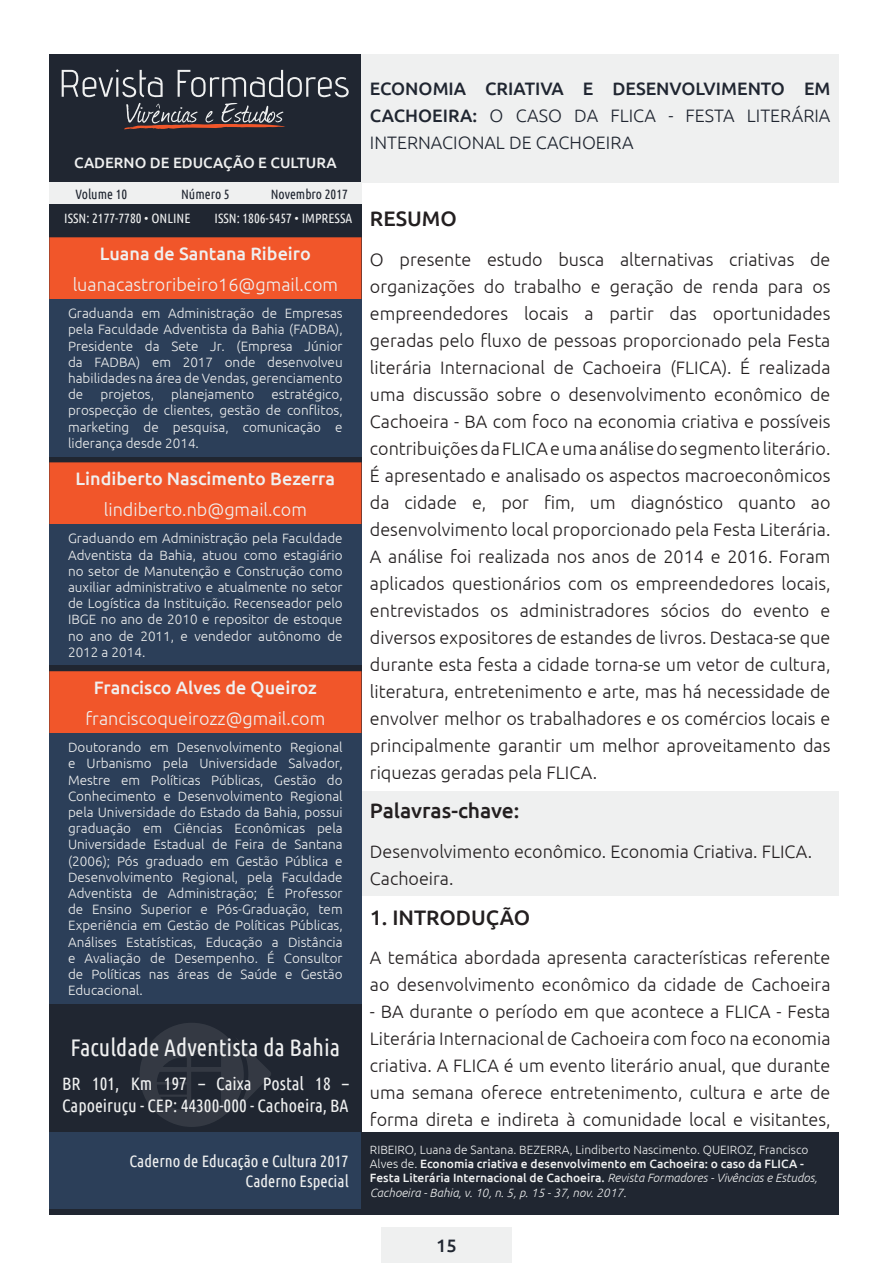
<style>
.page{position:relative;width:893px;height:1263px;background:#fff}
.page>*{position:absolute;margin:0;border:0;box-sizing:border-box;transform-origin:0 0}
.t1{font:24px "Ubuntu Condensed";color:#eff0f0}
.t2{font:500 21px "Ubuntu";color:#231f20}
.t3{font:300 18px/27px "Ubuntu";color:#231f20;text-align:justify}
.t4{font:300 18px/27px "Ubuntu";color:#202631;text-align:justify}
.t5{font:300 18px "Ubuntu";color:#eff0f0}
.t6{font:500 18px "Ubuntu";color:#eff0f0}
.t7{font:18px/21.6px "Ubuntu Condensed";color:#eff0f0}
.t8{font:500 18px "Ubuntu";color:#202631}
.t9{font:16.5px "Ubuntu Condensed";color:#eff0f0}
.t10{font:500 15px "Ubuntu";color:#eff0f0}
.t11{font:300 13.5px/16.2px "Ubuntu";color:#eff0f0;text-align:justify}
.t12{font:13.5px "Ubuntu Condensed";color:#eff0f0}
.t13{font:13.5px "Ubuntu Condensed";color:#202631}
.t14{font:500 12px/14.4px "Ubuntu";color:#eff0f0}
.s1{font-weight:500}
.s2{font-weight:300}
.s3{font-weight:300;font-style:italic}
</style>
<div class="page">
<div style="left:54px;top:1209px;width:785px;height:6px;background:#202631"></div>
<div style="left:381px;top:1228px;width:131px;height:35px;background:#eff0f0"></div>
<div style="left:49px;top:54px;width:312px;height:1161px;background:#202631"></div>
<svg style="left:62px;top:69px;width:287px;height:61px"></svg>
<div style="left:49px;top:183px;width:312px;height:21px;background:#eff0f0"></div>
<svg style="left:140px;top:1023px;width:131px;height:104px"></svg>
<div style="left:361px;top:54px;width:478px;height:129px;background:#eff0f0"></div>
<div style="left:361px;top:791px;width:478px;height:104px;background:#eff0f0"></div>
<div style="left:49px;top:237px;width:312px;height:62px;background:#f1562a"></div>
<div style="left:49px;top:299px;width:312px;height:157px;background:#2c3f59"></div>
<div style="left:49px;top:462px;width:312px;height:62px;background:#f1562a"></div>
<div style="left:49px;top:524px;width:312px;height:141px;background:#2c3f59"></div>
<div style="left:49px;top:671px;width:312px;height:62px;background:#f1562a"></div>
<div style="left:49px;top:733px;width:312px;height:271px;background:#2c3f59"></div>
<div style="left:49px;top:1132px;width:312px;height:77px;background:#2c3f59"></div>
<div style="left:361px;top:1132px;width:478px;height:77px;background:#202631"></div>
<p class="t10" style="left:74px;top:154px;width:264px">CADERNO DE EDUCAÇÃO E CULTURA</p>
<p class="t13" style="left:75px;top:186px;width:54px">Volume 10</p>
<p class="t13" style="left:181px;top:186px;width:50px">Número 5</p>
<p class="t13" style="left:271px;top:186px;width:79px">Novembro 2017</p>
<p class="t12" style="left:64px;top:210px;width:128px">ISSN: 2177-7780 • ONLINE</p>
<p class="t12" style="left:215px;top:210px;width:139px">ISSN: 1806-5457 • IMPRESSA</p>
<p class="t6" style="left:100px;top:242px;width:213px">Luana de Santana Ribeiro</p>
<p class="t5" style="left:73px;top:273px;width:267px">luanacastroribeiro16@gmail.com</p>
<p class="t11" style="left:68px;top:305px;width:276px">Graduanda em Administração de Empresas pela Faculdade Adventista da Bahia (FADBA), Presidente da Sete Jr. (Empresa Júnior da FADBA) em 2017 onde desenvolveu habilidades na área de Vendas, gerenciamento de</p>
<p class="t11" style="left:100px;top:386px;width:55px">projetos,</p>
<p class="t11" style="left:171px;top:386px;width:85px">planejamento</p>
<p class="t11" style="left:68px;top:386px;width:276px;text-indent:203px">estratégico, prospecção de clientes, gestão de conflitos, marketing de pesquisa, comunicação e liderança desde 2014.</p>
<p class="t6" style="left:76px;top:467px;width:261px">Lindiberto Nascimento Bezerra</p>
<p class="t5" style="left:104px;top:499px;width:205px">lindiberto.nb@gmail.com</p>
<p class="t11" style="left:68px;top:530px;width:276px">Graduando em Administração pela Faculdade Adventista da Bahia, atuou como estagiário no setor de Manutenção e Construção como auxiliar administrativo e atualmente no setor de Logística da Instituição. Recenseador pelo IBGE no ano de 2010 e repositor de estoque no ano de 2011, e vendedor autônomo de 2012 a 2014.</p>
<p class="t6" style="left:94px;top:676px;width:224px">Francisco Alves de Queiroz</p>
<p class="t5" style="left:86px;top:707px;width:241px">franciscoqueirozz@gmail.com</p>
<p class="t11" style="left:68px;top:739px;width:276px">Doutorando em Desenvolvimento Regional e Urbanismo pela Universidade Salvador, Mestre em Políticas Públicas, Gestão do Conhecimento e Desenvolvimento Regional pela Universidade do Estado da Bahia, possui graduação em Ciências Econômicas pela Universidade Estadual de Feira de Santana (2006); Pós graduado em Gestão Pública e Desenvolvimento Regional, pela Faculdade Adventista de Administração; É Professor de Ensino Superior e Pós-Graduação, tem Experiência em Gestão de Políticas Públicas, Análises Estatísticas, Educação a Distância e Avaliação de Desempenho. É Consultor de Políticas nas áreas de Saúde e Gestão Educacional.</p>
<h1 class="t1" style="left:70px;top:1033px;width:271px">Faculdade Adventista da Bahia</h1>
<p class="t7" style="left:62px;top:1073px;width:288px">BR 101, Km 197 – Caixa Postal 18 –<br>Capoeiruçu - CEP: 44300-000 - Cachoeira, BA</p>
<p class="t9" style="left:130px;top:1151px;width:221px">Caderno de Educação e Cultura 2017</p>
<p class="t9" style="left:246px;top:1171px;width:105px">Caderno Especial</p>
<p class="t4" style="left:370px;top:75px;width:462px"><span class="s1">ECONOMIA CRIATIVA E DESENVOLVIMENTO EM CACHOEIRA:</span> O CASO DA FLICA - FESTA LITERÁRIA INTERNACIONAL DE CACHOEIRA</p>
<p class="t2" style="left:370px;top:205px;width:88px">RESUMO</p>
<p class="t3" style="left:370px;top:245px;width:462px">O presente estudo busca alternativas criativas de organizações do trabalho e geração de renda para os empreendedores locais a partir das oportunidades geradas pelo fluxo de pessoas proporcionado pela Festa literária Internacional de Cachoeira (FLICA). É realizada uma discussão sobre o desenvolvimento econômico de Cachoeira - BA com foco na economia criativa e possíveis contribuições da FLICA e uma análise do segmento literário.<br>É apresentado e analisado os aspectos macroeconômicos da cidade e, por fim, um diagnóstico quanto ao desenvolvimento local proporcionado pela Festa Literária.<br>A análise foi realizada nos anos de 2014 e 2016. Foram aplicados questionários com os empreendedores locais, entrevistados os administradores sócios do evento e diversos expositores de estandes de livros. Destaca-se que durante esta festa a cidade torna-se um vetor de cultura, literatura, entretenimento e arte, mas há necessidade de envolver melhor os trabalhadores e os comércios locais e principalmente garantir um melhor aproveitamento das riquezas geradas pela FLICA.</p>
<p class="t2" style="left:370px;top:797px;width:151px">Palavras-chave:</p>
<p class="t3" style="left:370px;top:837px;width:444px">Desenvolvimento econômico. Economia Criativa. FLICA.<br>Cachoeira.</p>
<p class="t2" style="left:370px;top:904px;width:162px">1. INTRODUÇÃO</p>
<p class="t3" style="left:370px;top:944px;width:462px">A temática abordada apresenta características referente ao desenvolvimento econômico da cidade de Cachoeira</p>
<p class="t3" style="left:370px;top:998px;width:462px">- BA durante o período em que acontece a FLICA - Festa Literária Internacional de Cachoeira com foco na economia criativa. A FLICA é um evento literário anual, que durante uma semana oferece entretenimento, cultura e arte de forma direta e indireta à comunidade local e visitantes,</p>
<p class="t14" style="left:370px;top:1142px;width:449px"><span class="s2">RIBEIRO, Luana de Santana. BEZERRA, Lindiberto Nascimento. QUEIROZ, Francisco Alves de.</span> Economia criativa e desenvolvimento em Cachoeira: o caso da FLICA - Festa Literária Internacional de Cachoeira. <span class="s3">Revista Formadores - Vivências e Estudos, Cachoeira - Bahia, v. 10, n. 5, p. 15 - 37, nov. 2017.</span></p>
<p class="t8" style="left:436px;top:1234px;width:22px">15</p>
</div>
